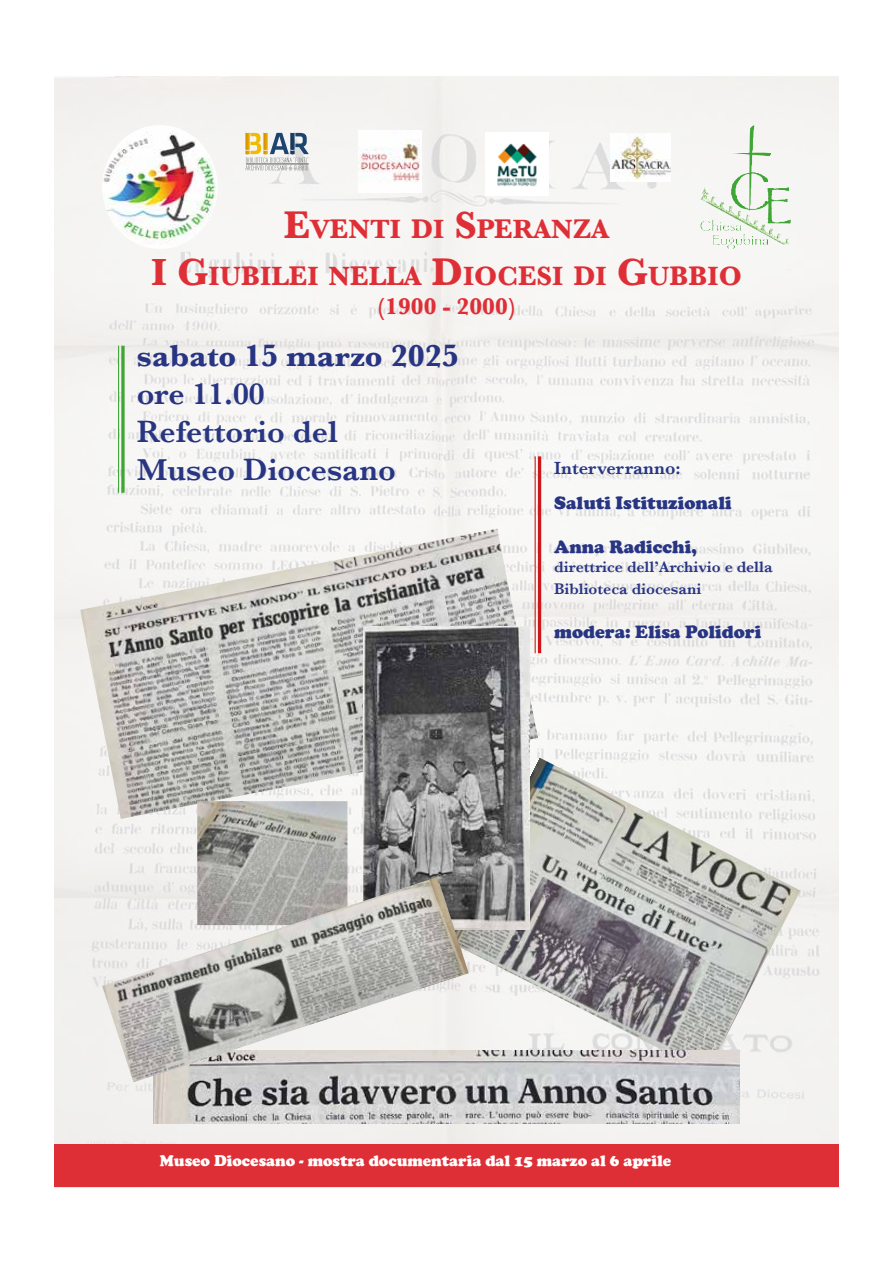
<style>
.page{position:relative;width:893px;height:1263px;background:#fff}
.page>*{position:absolute;margin:0;border:0;box-sizing:border-box;transform-origin:0 0}
.t1{font:600 31.65px/38px "Baskerville";color:#283583}
.t2{font:700 31.65px "Baskerville";color:#283583}
.t3{font:700 27.75px/47.4px "Baskerville";color:#df2f36;text-align:center}
.t4{font:700 23.7px "Baskerville";color:#df2f36}
.t5{font:900 18.45px "Cooper";color:#283583}
.t6{font:600 18.45px "Baskerville";color:#283583}
.t7{font:900 15.75px "Cooper";color:#fff}
.t8{font:600 15.75px/22.2px "Baskerville";color:#283583}
.s1{font-size:39.6px}
</style>
<div class="page">
<img style="left:54px;top:77px;width:785px;height:1067px">
<img style="left:730px;top:125px;width:24px;height:77px">
<img style="left:102px;top:125px;width:116px;height:124px">
<img style="left:469px;top:757px;width:331px;height:316px">
<img style="left:80px;top:529px;width:458px;height:290px">
<img style="left:197px;top:801px;width:150px;height:76px">
<img style="left:363px;top:626px;width:167px;height:304px">
<img style="left:153px;top:1050px;width:587px;height:73px">
<img style="left:102px;top:877px;width:367px;height:205px">
<div style="left:54px;top:1144px;width:785px;height:43px;background:#df2f36"></div>
<svg style="left:121px;top:346px;width:4px;height:147px"></svg>
<hr style="left:118px;top:346px;width:1px;height:147px;background:#3fa535">
<hr style="left:538px;top:456px;width:3px;height:197px;background:#cd1719">
<hr style="left:535px;top:456px;width:1px;height:197px;background:#cd1719">
<img style="left:486px;top:133px;width:63px;height:62px">
<img style="left:359px;top:130px;width:62px;height:63px">
<img style="left:610px;top:134px;width:60px;height:48px">
<svg style="left:245px;top:133px;width:64px;height:37px"></svg>
<h2 class="t3" style="left:151px;top:205px;width:592px"><span class="s1">E</span>VENTI DI <span class="s1">S</span>PERANZA<br><span class="s1">I G</span>IUBILEI NELLA <span class="s1">D</span>IOCESI DI <span class="s1">G</span>UBBIO</h2>
<p class="t4" style="left:377px;top:292px;width:141px">(1900 - 2000)</p>
<h1 class="t2" style="left:137px;top:337px;width:324px">sabato 15 marzo 2025</h1>
<h1 class="t1" style="left:137px;top:375px;width:261px">ore 11.00<br>Refettorio del<br>Museo Diocesano</h1>
<p class="t6" style="left:554px;top:457px;width:128px">Interverranno:</p>
<p class="t5" style="left:554px;top:492px;width:179px">Saluti Istituzionali</p>
<p class="t5" style="left:554px;top:536px;width:144px">Anna Radicchi,</p>
<p class="t8" style="left:554px;top:555px;width:220px">direttrice dell’Archivio e della<br>Biblioteca diocesani</p>
<p class="t5" style="left:554px;top:621px;width:209px">modera: Elisa Polidori</p>
<p class="t7" style="left:160px;top:1151px;width:513px">Museo Diocesano - mostra documentaria dal 15 marzo al 6 aprile</p>
</div>
